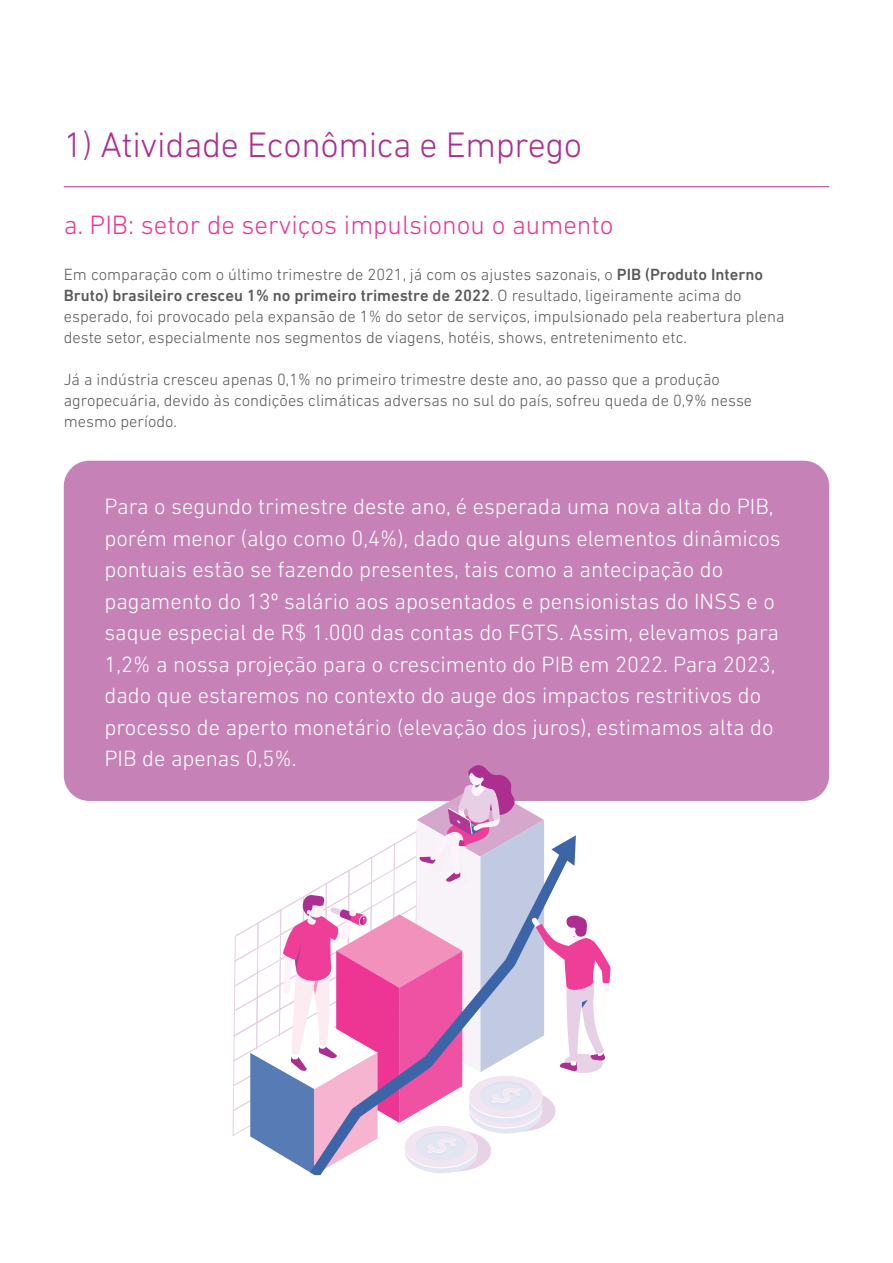
<style>
.page{position:relative;width:893px;height:1263px;background:#fff}
.page>*{position:absolute;margin:0;border:0;box-sizing:border-box;transform-origin:0 0}
.t1{font:300 36px "DIN Next W1 G";letter-spacing:-.01em;color:#ad2e91}
.t2{font:300 27px "DIN Next W1 G";color:#ed3694}
.t3{font:300 22.5px/31.5px "DIN Next W1 G";color:#fff}
.t4{font:300 16.5px/21px "DIN Next W1 G";color:#58595b}
.s1{font-weight:500}
</style>
<div class="page">
<hr style="left:64px;top:186px;width:765px;height:1px;background:#ad2e91">
<div style="left:64px;top:461px;width:765px;height:340px;background:#c682b7;border-radius:26px"></div>
<svg style="left:232px;top:765px;width:378px;height:410px"></svg>
<h1 class="t1" style="left:64px;top:124px;width:520px">1) Atividade Econômica e Emprego</h1>
<h2 class="t2" style="left:64px;top:210px;width:551px">a. PIB: setor de serviços impulsionou o aumento</h2>
<p class="t4" style="left:64px;top:263px;width:722px">Em comparação com o último trimestre de 2021, já com os ajustes sazonais, o <span class="s1">PIB (Produto Interno Bruto) brasileiro cresceu 1% no primeiro trimestre de 2022</span>. O resultado, ligeiramente acima do esperado, foi provocado pela expansão de 1% do setor de serviços, impulsionado pela reabertura plena deste setor, especialmente nos segmentos de viagens, hotéis, shows, entretenimento etc.</p>
<p class="t4" style="left:64px;top:368px;width:690px">Já a indústria cresceu apenas 0,1% no primeiro trimestre deste ano, ao passo que a produção agropecuária, devido às condições climáticas adversas no sul do país, sofreu queda de 0,9% nesse mesmo período.</p>
<p class="t3" style="left:104px;top:491px;width:678px">Para o segundo trimestre deste ano, é esperada uma nova alta do PIB, porém menor (algo como 0,4%), dado que alguns elementos dinâmicos pontuais estão se fazendo presentes, tais como a antecipação do pagamento do 13º salário aos aposentados e pensionistas do INSS e o saque especial de R$ 1.000 das contas do FGTS. Assim, elevamos para 1,2% a nossa projeção para o crescimento do PIB em 2022. Para 2023, dado que estaremos no contexto do auge dos impactos restritivos do processo de aperto monetário (elevação dos juros), estimamos alta do PIB de apenas 0,5%.</p>
</div>
